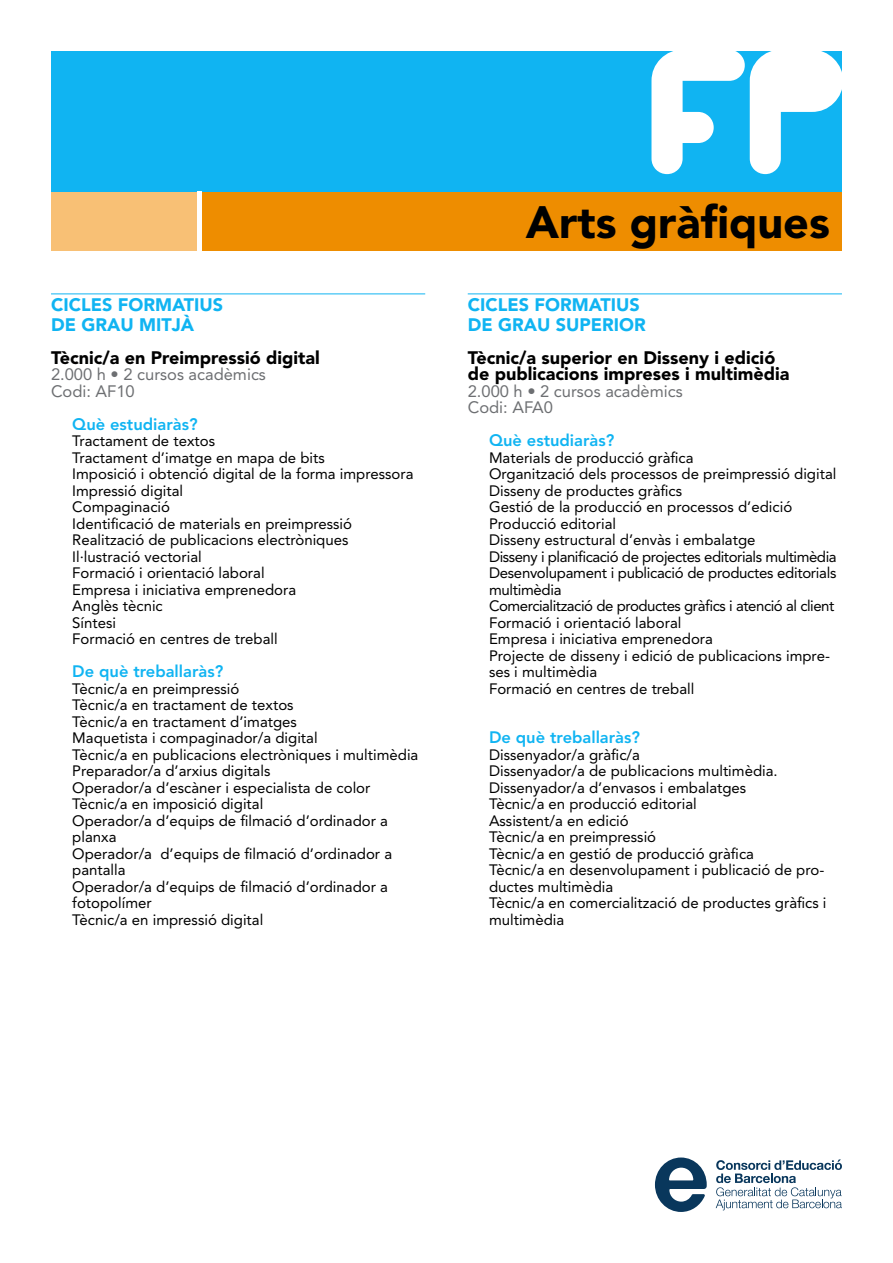
<style>
.page{position:relative;width:893px;height:1263px;background:#fff}
.page>*{position:absolute;margin:0;border:0;box-sizing:border-box;transform-origin:0 0}
.t1{font:900 45px "Avenir LT Std";color:#000}
.curs{font:900 18px/16.5px "Avenir LT Std";color:#000}
.cicles{font:900 18px/19.5px "Avenir LT Std";color:#10b4f2}
.Codi{font:16.5px "Avenir LT Std";color:#6d6f72}
.pregunta{font:800 16.5px "Avenir LT Std";color:#10b4f2}
.text{font:15px/16.5px "Avenir LT Std";color:#000}
.text-2{font:15px "Avenir LT Std";letter-spacing:-.03em;color:#000}
.text-3{font:15px/16.5px "Avenir LT Std";letter-spacing:-.02em;color:#000}
</style>
<div class="page">
<hr style="left:51px;top:293px;width:374px;height:1px;background:#10b4f2">
<hr style="left:468px;top:293px;width:374px;height:1px;background:#10b4f2">
<div style="left:202px;top:191px;width:640px;height:60px;background:#ee8d00"></div>
<div style="left:51px;top:191px;width:149px;height:60px;background:#f8c075"></div>
<div style="left:51px;top:51px;width:791px;height:140px;background:#10b4f2"></div>
<hr style="left:198px;top:191px;width:4px;height:60px;background:#fff">
<svg style="left:651px;top:51px;width:191px;height:123px"></svg>
<svg style="left:716px;top:1159px;width:126px;height:51px"></svg>
<svg style="left:655px;top:1157px;width:52px;height:55px"></svg>
<p class="cicles" style="left:51px;top:295px;width:173px">CICLES FORMATIUS<br>DE GRAU MITJÀ</p>
<p class="curs" style="left:51px;top:349px;width:270px">Tècnic/a en Preimpressió digital</p>
<p class="Codi" style="left:51px;top:365px;width:216px">2.000 h • 2 cursos acadèmics</p>
<p class="Codi" style="left:51px;top:381px;width:85px">Codi: AF10</p>
<p class="pregunta" style="left:72px;top:414px;width:127px">Què estudiaràs?</p>
<p class="text" style="left:72px;top:433px;width:144px">Tractament de textos</p>
<p class="text" style="left:72px;top:449px;width:254px">Tractament d’imatge en mapa de bits</p>
<p class="text" style="left:72px;top:466px;width:343px">Imposició i obtenció digital de la forma impressora</p>
<p class="text" style="left:72px;top:482px;width:112px">Impressió digital</p>
<p class="text" style="left:72px;top:499px;width:99px">Compaginació</p>
<p class="text" style="left:72px;top:515px;width:281px">Identificació de materials en preimpressió</p>
<p class="text" style="left:72px;top:532px;width:278px">Realització de publicacions electròniques</p>
<p class="text" style="left:72px;top:548px;width:131px">Il·lustració vectorial</p>
<p class="text" style="left:72px;top:565px;width:194px">Formació i orientació laboral</p>
<p class="text" style="left:72px;top:581px;width:225px">Empresa i iniciativa emprenedora</p>
<p class="text" style="left:72px;top:598px;width:92px">Anglès tècnic</p>
<p class="text" style="left:72px;top:614px;width:45px">Síntesi</p>
<p class="text" style="left:72px;top:631px;width:207px">Formació en centres de treball</p>
<p class="pregunta" style="left:72px;top:662px;width:152px">De què treballaràs?</p>
<p class="text" style="left:72px;top:680px;width:169px">Tècnic/a en preimpressió</p>
<p class="text" style="left:72px;top:697px;width:223px">Tècnic/a en tractament de textos</p>
<p class="text" style="left:72px;top:713px;width:226px">Tècnic/a en tractament d’imatges</p>
<p class="text" style="left:72px;top:730px;width:247px">Maquetista i compaginador/a digital</p>
<p class="text" style="left:72px;top:746px;width:348px">Tècnic/a en publicacions electròniques i multimèdia</p>
<p class="text" style="left:72px;top:763px;width:200px">Preparador/a d’arxius digitals</p>
<p class="text" style="left:72px;top:779px;width:300px">Operador/a d’escàner i especialista de color</p>
<p class="text" style="left:72px;top:796px;width:193px">Tècnic/a en imposició digital</p>
<p class="text" style="left:72px;top:812px;width:317px">Operador/a d’equips de filmació d’ordinador a planxa</p>
<p class="text" style="left:72px;top:845px;width:321px">Operador/a d’equips de filmació d’ordinador a pantalla</p>
<p class="text" style="left:72px;top:878px;width:317px">Operador/a d’equips de filmació d’ordinador a fotopolímer</p>
<p class="text" style="left:72px;top:911px;width:193px">Tècnic/a en impressió digital</p>
<p class="t1" style="left:526px;top:195px;width:306px">Arts gràfiques</p>
<p class="cicles" style="left:468px;top:295px;width:179px">CICLES FORMATIUS<br>DE GRAU SUPERIOR</p>
<p class="curs" style="left:468px;top:349px;width:323px">Tècnic/a superior en Disseny i edició de publicacions impreses i multimèdia</p>
<p class="Codi" style="left:468px;top:381px;width:216px">2.000 h • 2 cursos acadèmics</p>
<p class="Codi" style="left:468px;top:398px;width:87px">Codi: AFA0</p>
<p class="pregunta" style="left:489px;top:431px;width:127px">Què estudiaràs?</p>
<p class="text" style="left:489px;top:449px;width:206px">Materials de producció gràfica</p>
<p class="text" style="left:489px;top:466px;width:349px">Organització dels processos de preimpressió digital</p>
<p class="text" style="left:489px;top:482px;width:195px">Disseny de productes gràfics</p>
<p class="text" style="left:489px;top:499px;width:305px">Gestió de la producció en processos d’edició</p>
<p class="text" style="left:489px;top:515px;width:129px">Producció editorial</p>
<p class="text" style="left:489px;top:532px;width:268px">Disseny estructural d’envàs i embalatge</p>
<p class="text-2" style="left:489px;top:548px;width:349px">Disseny i planificació de projectes editorials multimèdia</p>
<p class="text-3" style="left:489px;top:565px;width:349px">Desenvolupament i publicació de productes editorials multimèdia</p>
<p class="text-2" style="left:489px;top:597px;width:347px">Comercialització de productes gràfics i atenció al client</p>
<p class="text" style="left:489px;top:614px;width:194px">Formació i orientació laboral</p>
<p class="text" style="left:489px;top:631px;width:225px">Empresa i iniciativa emprenedora</p>
<p class="text" style="left:489px;top:647px;width:342px">Projecte de disseny i edició de publicacions impre&shy;ses i multimèdia</p>
<p class="text" style="left:489px;top:680px;width:207px">Formació en centres de treball</p>
<p class="pregunta" style="left:489px;top:728px;width:152px">De què treballaràs?</p>
<p class="text" style="left:489px;top:746px;width:152px">Dissenyador/a gràfic/a</p>
<p class="text" style="left:489px;top:763px;width:290px">Dissenyador/a de publicacions multimèdia.</p>
<p class="text" style="left:489px;top:779px;width:259px">Dissenyador/a d’envasos i embalatges</p>
<p class="text" style="left:489px;top:796px;width:209px">Tècnic/a en producció editorial</p>
<p class="text" style="left:489px;top:812px;width:141px">Assistent/a en edició</p>
<p class="text" style="left:489px;top:829px;width:169px">Tècnic/a en preimpressió</p>
<p class="text" style="left:489px;top:845px;width:267px">Tècnic/a en gestió de producció gràfica</p>
<p class="text" style="left:489px;top:862px;width:337px">Tècnic/a en desenvolupament i publicació de pro&shy;ductes multimèdia</p>
<p class="text" style="left:489px;top:895px;width:339px">Tècnic/a en comercialització de productes gràfics i multimèdia</p>
</div>
